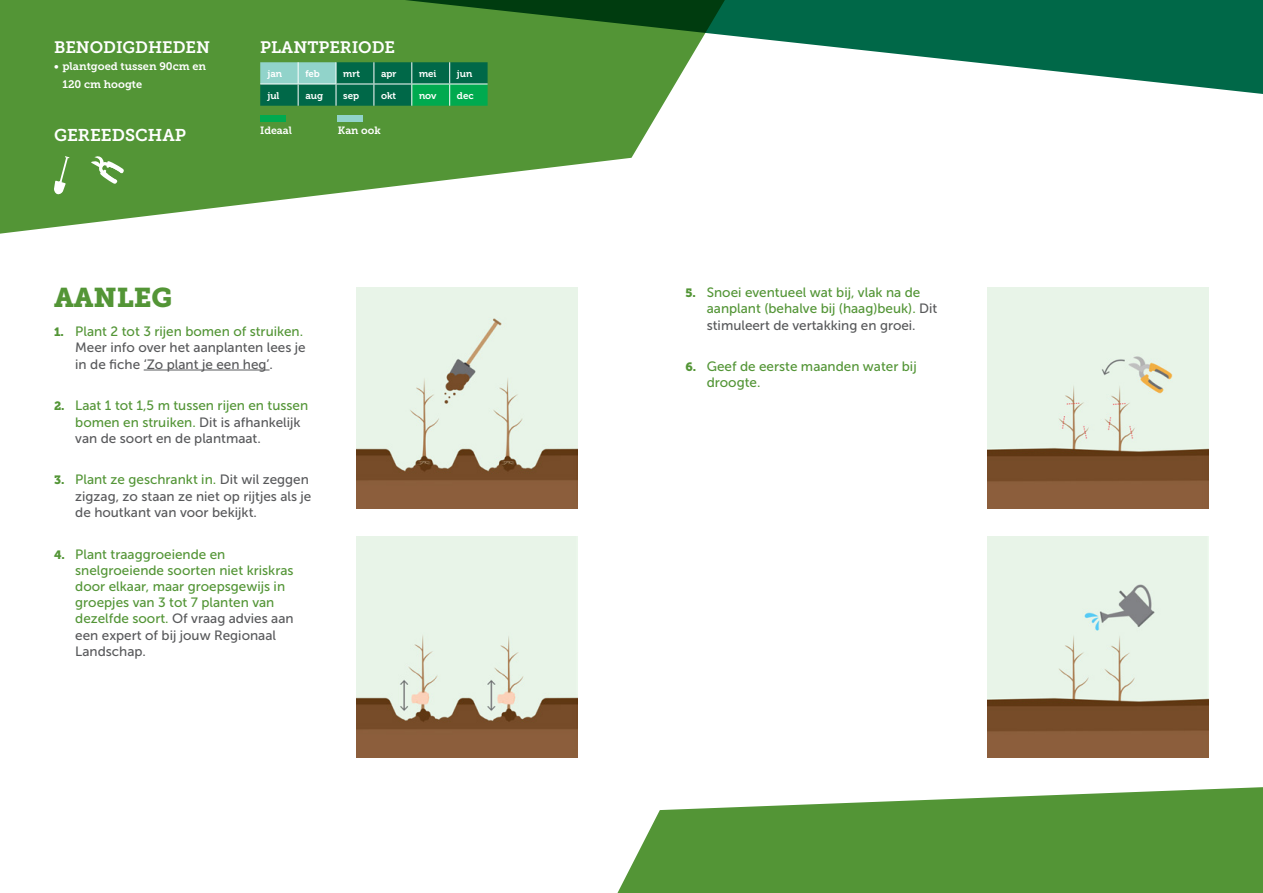
<style>
.page{position:relative;width:1263px;height:893px;background:#fff}
.page>*{position:absolute;margin:0;border:0;box-sizing:border-box;transform-origin:0 0}
.t1{font:27px "Museo Slab 900";color:#539536}
.t2{font:16.95px "Museo Slab 700";color:#fff}
.t3{font:16.5px "Museo Slab 700";color:#fff}
.t4{font:13.5px/16.2px "Museo Sans 500";color:#539536}
.t5{font:13.5px/16.2px "Museo Sans 500";color:#58595b}
.t6{font:10.95px/18.1px "Museo Slab 700";color:#fff}
.t7{font:10.5px "Museo Slab 700";color:#fff}
.t8{font:9.75px "Museo 700";color:#fff}
.s1{font-family:"Museo Slab 900";font-size:12px;color:#539536}
.s2{color:#539536}
.s3{font-family:"Museo Slab 900";font-size:12px}
.s4{color:#58595b}
</style>
<div class="page">
<hr style="left:144px;top:370px;width:126px;height:1px;background:#58595b">
<svg style="left:0;top:0;width:661px;height:234px;fill:#539536"></svg>
<svg style="left:617px;top:787px;width:646px;height:106px;fill:#539536"></svg>
<svg style="left:54px;top:156px;width:15px;height:39px"></svg>
<svg style="left:91px;top:155px;width:33px;height:29px"></svg>
<svg style="left:358px;top:0;width:905px;height:109px"></svg>
<img style="left:356px;top:287px;width:221px;height:221px">
<img style="left:356px;top:537px;width:221px;height:221px">
<img style="left:988px;top:287px;width:221px;height:221px">
<img style="left:988px;top:537px;width:221px;height:221px">
<div style="left:338px;top:116px;width:25px;height:6px;background:#91d3ca"></div>
<svg style="left:260px;top:62px;width:228px;height:44px;background:#228964"></svg>
<div style="left:260px;top:116px;width:25px;height:6px;background:#00aa4f"></div>
<p class="t3" style="left:54px;top:38px;width:158px">BENODIGDHEDEN</p>
<p class="t6" style="left:63px;top:57px;width:145px;text-indent:-9px">• plantgoed tussen 90cm en<br>120 cm hoogte</p>
<p class="t2" style="left:54px;top:126px;width:134px">GEREEDSCHAP</p>
<p class="t3" style="left:260px;top:38px;width:136px">PLANTPERIODE</p>
<p class="t8" style="left:267px;top:68px;width:16px">jan</p>
<p class="t8" style="left:305px;top:68px;width:16px">feb</p>
<p class="t8" style="left:343px;top:68px;width:18px">mrt</p>
<p class="t8" style="left:381px;top:68px;width:17px">apr</p>
<p class="t8" style="left:419px;top:68px;width:19px">mei</p>
<p class="t8" style="left:457px;top:68px;width:17px">jun</p>
<p class="t8" style="left:267px;top:90px;width:13px">jul</p>
<p class="t8" style="left:305px;top:90px;width:19px">aug</p>
<p class="t8" style="left:343px;top:90px;width:17px">sep</p>
<p class="t8" style="left:381px;top:90px;width:16px">okt</p>
<p class="t8" style="left:419px;top:90px;width:19px">nov</p>
<p class="t8" style="left:457px;top:90px;width:18px">dec</p>
<p class="t7" style="left:260px;top:125px;width:33px">Ideaal</p>
<p class="t7" style="left:338px;top:125px;width:44px">Kan ook</p>
<h1 class="t1" style="left:54px;top:282px;width:120px">AANLEG</h1>
<p class="t5" style="left:75px;top:324px;width:232px;text-indent:-21px"><span class="s1">1.</span> <span class="s2">Plant 2 tot 3 rijen bomen of struiken.<br></span>Meer info over het aanplanten lees je in de fiche ‘Zo plant je een heg’.</p>
<p class="t4" style="left:75px;top:398px;width:234px;text-indent:-21px"><span class="s3">2.</span> Laat 1 tot 1,5 m tussen rijen en tussen bomen en struiken. <span class="s4">Dit is afhankelijk van de soort en de plantmaat.</span></p>
<p class="t5" style="left:75px;top:472px;width:238px;text-indent:-21px"><span class="s1">3.</span> <span class="s2">Plant ze geschrankt in.</span> Dit wil zeggen zigzag, zo staan ze niet op rijtjes als je de houtkant van voor bekijkt.</p>
<p class="t4" style="left:75px;top:546px;width:220px;text-indent:-21px"><span class="s3">4.</span> Plant traaggroeiende en snelgroeiende soorten niet kriskras door elkaar, maar groepsgewijs in groepjes van 3 tot 7 planten van dezelfde soort. <span class="s4">Of vraag advies aan een expert of bij jouw Regionaal<br>Landschap.</span></p>
<p class="t4" style="left:707px;top:284px;width:232px;text-indent:-21px"><span class="s3">5.</span> Snoei eventueel wat bij, vlak na de aanplant (behalve bij (haag)beuk). <span class="s4">Dit stimuleert de vertakking en groei.</span></p>
<p class="t4" style="left:707px;top:359px;width:211px;text-indent:-21px"><span class="s3">6.</span> Geef de eerste maanden water bij droogte.</p>
</div>
